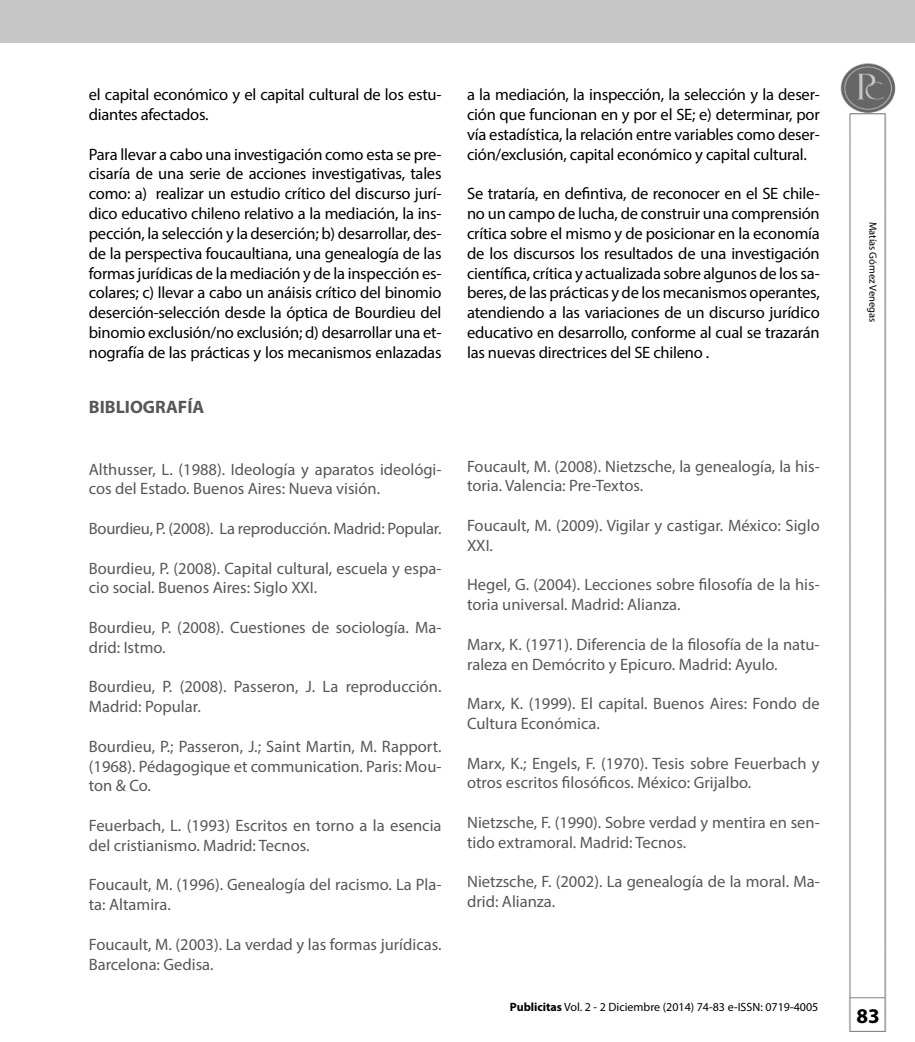
<style>
.page{position:relative;width:915px;height:1042px;background:#fff}
.page>*{position:absolute;margin:0;border:0;box-sizing:border-box;transform-origin:0 0}
.t1{font:700 21px "Myriad Pro";color:#000}
.t2{font:700 18px "Myriad Pro";color:#575756}
.t3{font:16.5px/19.8px "Myriad Pro";color:#575756}
.t4{font:16.5px/19.8px "Myriad Pro";letter-spacing:-.015em;color:#000;text-align:justify}
.t5{font:12px "Myriad Pro";color:#000}
.t6{font:10.5px "Myriad Pro";color:#000}
.s1{font-weight:700}
</style>
<div class="page">
<div style="left:0;top:0;width:914px;height:42px;background:#c6c6c6"></div>
<img style="left:840px;top:64px;width:56px;height:967px">
<p class="t4" style="left:89px;top:85px;width:354px">el capital económico y el capital cultural de los estu&shy;diantes afectados.</p>
<p class="t4" style="left:89px;top:144px;width:354px">Para llevar a cabo una investigación como esta se pre&shy;cisaría de una serie de acciones investigativas, tales como: a) realizar un estudio crítico del discurso jurí&shy;dico educativo chileno relativo a la mediación, la ins&shy;pección, la selección y la deserción; b) desarrollar, des&shy;de la perspectiva foucaultiana, una genealogía de las formas jurídicas de la mediación y de la inspección es&shy;colares; c) llevar a cabo un anáisis crítico del binomio deserción-selección desde la óptica de Bourdieu del binomio exclusión/no exclusión; d) desarrollar una et&shy;nografía de las prácticas y los mecanismos enlazadas</p>
<p class="t2" style="left:89px;top:395px;width:117px">BIBLIOGRAFÍA</p>
<p class="t3" style="left:89px;top:459px;width:354px">Althusser, L. (1988). Ideología y aparatos ideológi&shy;cos del Estado. Buenos Aires: Nueva visión.</p>
<p class="t3" style="left:89px;top:518px;width:354px">Bourdieu, P. (2008). La reproducción. Madrid: Popular.</p>
<p class="t3" style="left:89px;top:558px;width:354px">Bourdieu, P. (2008). Capital cultural, escuela y espa&shy;cio social. Buenos Aires: Siglo XXI.</p>
<p class="t3" style="left:89px;top:617px;width:354px">Bourdieu, P. (2008). Cuestiones de sociología. Ma&shy;drid: Istmo.</p>
<p class="t3" style="left:89px;top:676px;width:354px">Bourdieu, P. (2008). Passeron, J. La reproducción.<br>Madrid: Popular.</p>
<p class="t3" style="left:89px;top:736px;width:354px;text-align:justify">Bourdieu, P.; Passeron, J.; Saint Martin, M. Rapport. (1968). Pédagogique et communication. Paris: Mou&shy;ton &amp; Co.</p>
<p class="t3" style="left:89px;top:815px;width:354px">Feuerbach, L. (1993) Escritos en torno a la esencia del cristianismo. Madrid: Tecnos.</p>
<p class="t3" style="left:89px;top:874px;width:354px">Foucault, M. (1996). Genealogía del racismo. La Pla&shy;ta: Altamira.</p>
<p class="t3" style="left:89px;top:934px;width:354px">Foucault, M. (2003). La verdad y las formas jurídicas.<br>Barcelona: Gedisa.</p>
<p class="t4" style="left:467px;top:85px;width:354px">a la mediación, la inspección, la selección y la deser&shy;ción que funcionan en y por el SE; e) determinar, por vía estadística, la relación entre variables como deser&shy;ción/exclusión, capital económico y capital cultural.</p>
<p class="t4" style="left:467px;top:184px;width:354px">Se trataría, en defintiva, de reconocer en el SE chile&shy;no un campo de lucha, de construir una comprensión crítica sobre el mismo y de posicionar en la economía de los discursos los resultados de una investigación científica, crítica y actualizada sobre algunos de los sa&shy;beres, de las prácticas y de los mecanismos operantes, atendiendo a las variaciones de un discurso jurídico educativo en desarrollo, conforme al cual se trazarán las nuevas directrices del SE chileno .</p>
<p class="t3" style="left:467px;top:456px;width:354px">Foucault, M. (2008). Nietzsche, la genealogía, la his&shy;toria. Valencia: Pre-Textos.</p>
<p class="t3" style="left:467px;top:515px;width:354px">Foucault, M. (2009). Vigilar y castigar. México: Siglo<br>XXI.</p>
<p class="t3" style="left:467px;top:575px;width:354px">Hegel, G. (2004). Lecciones sobre filosofía de la his&shy;toria universal. Madrid: Alianza.</p>
<p class="t3" style="left:467px;top:634px;width:354px">Marx, K. (1971). Diferencia de la filosofía de la natu&shy;raleza en Demócrito y Epicuro. Madrid: Ayulo.</p>
<p class="t3" style="left:467px;top:693px;width:354px">Marx, K. (1999). El capital. Buenos Aires: Fondo de<br>Cultura Económica.</p>
<p class="t3" style="left:467px;top:753px;width:354px">Marx, K.; Engels, F. (1970). Tesis sobre Feuerbach y otros escritos filosóficos. México: Grijalbo.</p>
<p class="t3" style="left:467px;top:812px;width:354px">Nietzsche, F. (1990). Sobre verdad y mentira en sen&shy;tido extramoral. Madrid: Tecnos.</p>
<p class="t3" style="left:467px;top:872px;width:354px">Nietzsche, F. (2002). La genealogía de la moral. Ma&shy;drid: Alianza.</p>
<p class="t5" style="left:509px;top:999px;width:310px"><span class="s1">Publicitas</span> Vol. 2 - 2 Diciembre (2014) 74-83 e-ISSN: 0719-4005</p>
<p class="t6" style="left:879px;top:221px;width:102px;rotate:90deg">Matías Gómez Venegas</p>
<p class="t1" style="left:856px;top:1002px;width:25px">83</p>
</div>
